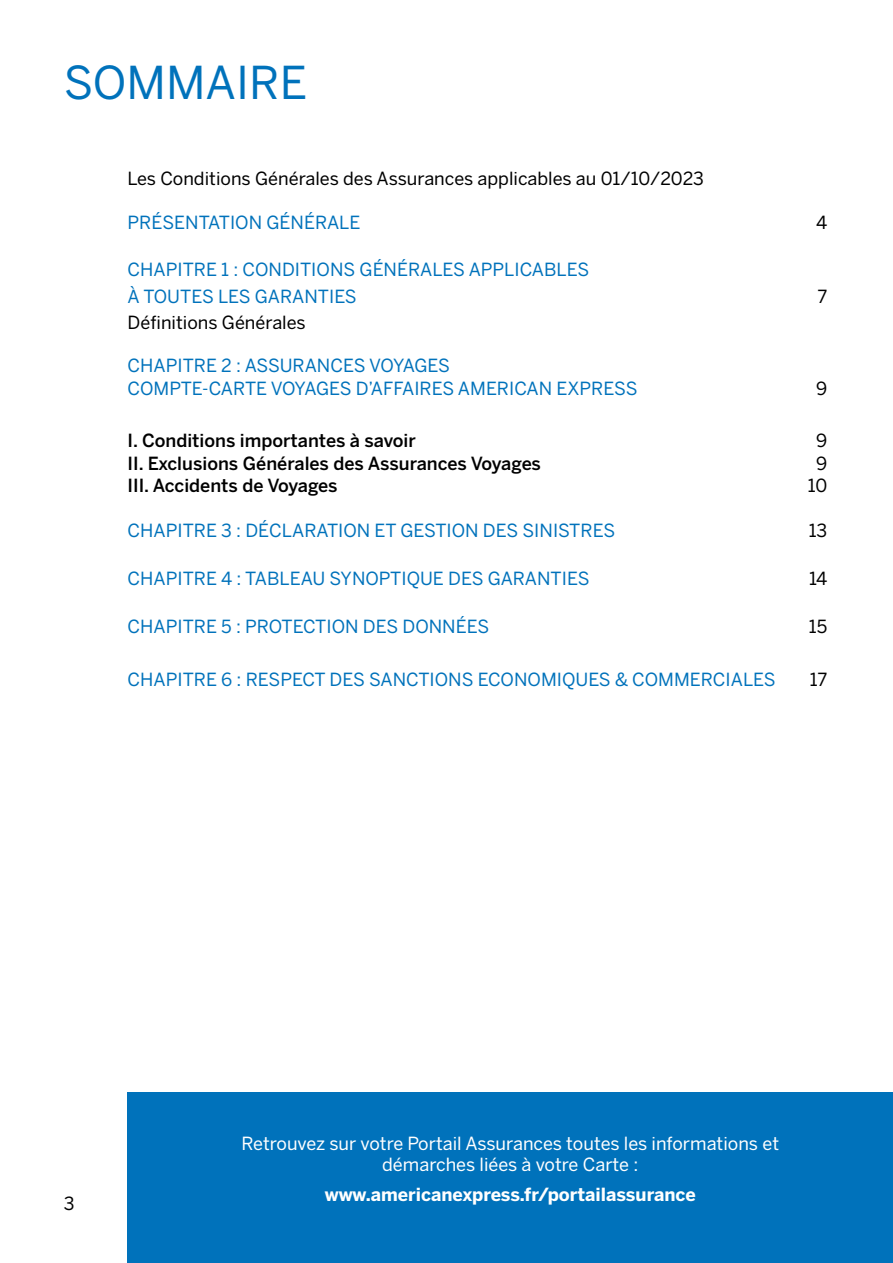
<style>
.page{position:relative;width:893px;height:1263px;background:#fff}
.page>*{position:absolute;margin:0;border:0;box-sizing:border-box;transform-origin:0 0}
.t1{font:45px "Benton Sans";color:#0072bb}
.t2{font:18px/26.7px "Benton Sans";color:#0072bb}
.t3{font:18px "Benton Sans";color:#000}
.t4{font:500 18px "Benton Sans";color:#000}
.t5{font:18px/21.6px "Benton Sans";color:#fff;text-align:center}
.t6{font:700 18px "Benton Sans";color:#fff}
</style>
<div class="page">
<div style="left:128px;top:1093px;width:765px;height:170px;background:#0072bb"></div>
<h1 class="t1" style="left:64px;top:56px;width:245px">SOMMAIRE</h1>
<p class="t3" style="left:128px;top:168px;width:578px">Les Conditions Générales des Assurances applicables au 01/10/2023</p>
<p class="t2" style="left:128px;top:209px;width:234px">PRÉSENTATION GÉNÉRALE</p>
<p class="t3" style="left:816px;top:212px;width:13px">4</p>
<p class="t2" style="left:128px;top:256px;width:463px">CHAPITRE 1 : CONDITIONS GÉNÉRALES APPLICABLES<br>À TOUTES LES GARANTIES</p>
<p class="t3" style="left:817px;top:286px;width:11px">7</p>
<p class="t3" style="left:128px;top:312px;width:180px">Définitions Générales</p>
<p class="t2" style="left:128px;top:354px;width:511px;line-height:22.5px">CHAPITRE 2 : ASSURANCES VOYAGES<br>COMPTE-CARTE VOYAGES D’AFFAIRES AMERICAN EXPRESS</p>
<p class="t3" style="left:816px;top:378px;width:13px">9</p>
<p class="t4" style="left:128px;top:430px;width:290px">I. Conditions importantes à savoir</p>
<p class="t3" style="left:816px;top:430px;width:13px">9</p>
<p class="t4" style="left:128px;top:453px;width:415px">II. Exclusions Générales des Assurances Voyages</p>
<p class="t3" style="left:816px;top:453px;width:13px">9</p>
<p class="t4" style="left:128px;top:475px;width:212px">III. Accidents de Voyages</p>
<p class="t3" style="left:808px;top:475px;width:21px">10</p>
<p class="t2" style="left:128px;top:516px;width:489px">CHAPITRE 3 : DÉCLARATION ET GESTION DES SINISTRES</p>
<p class="t3" style="left:809px;top:519px;width:20px">13</p>
<p class="t2" style="left:128px;top:565px;width:463px">CHAPITRE 4 : TABLEAU SYNOPTIQUE DES GARANTIES</p>
<p class="t3" style="left:809px;top:568px;width:20px">14</p>
<p class="t2" style="left:128px;top:613px;width:363px">CHAPITRE 5 : PROTECTION DES DONNÉES</p>
<p class="t3" style="left:809px;top:616px;width:20px">15</p>
<p class="t2" style="left:128px;top:666px;width:650px">CHAPITRE 6 : RESPECT DES SANCTIONS ECONOMIQUES &amp; COMMERCIALES</p>
<p class="t3" style="left:810px;top:669px;width:19px">17</p>
<p class="t3" style="left:64px;top:1192px;width:12px">3</p>
<p class="t5" style="left:241px;top:1132px;width:539px">Retrouvez sur votre Portail Assurances toutes les informations et démarches liées à votre Carte :</p>
<p class="t6" style="left:325px;top:1184px;width:373px">www.americanexpress.fr/portailassurance</p>
</div>
